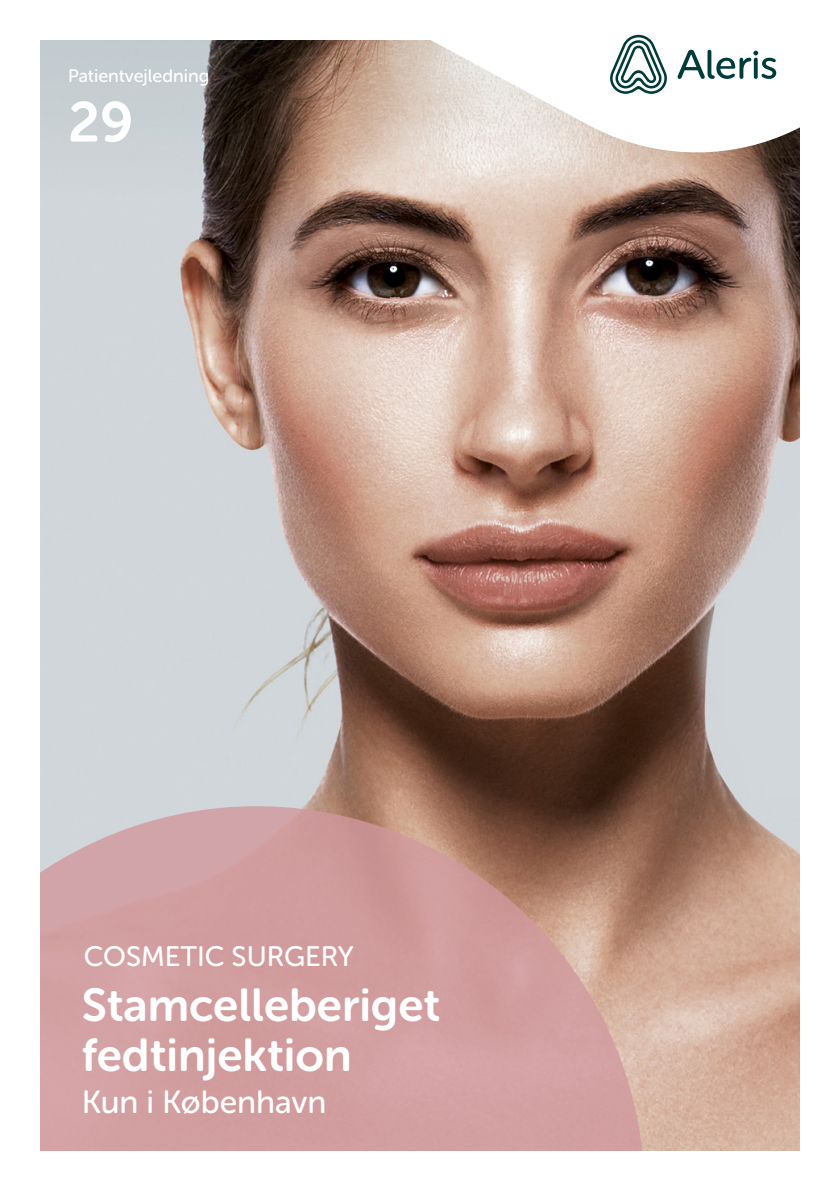
<style>
.page{position:relative;width:840px;height:1191px;background:#fff}
.page>*{position:absolute;margin:0;border:0;box-sizing:border-box;transform-origin:0 0}
.note_ml_rubrik{font:56px "Museo Sans Rounded 700";color:#fff}
.forside_overskrift{font:46px "Museo Sans Rounded 700";color:#fff}
.forside_overskrift-2{font:32px "Museo Sans Rounded 500";color:#fff}
.forside_overskrift-3{font:28px "Museo Sans Rounded 500";color:#fff}
.note_ml_rubrik-2{font:18px "Museo Sans Rounded 500";color:#fff}
</style>
<div class="page">
<img style="left:40px;top:249px;width:759px;height:902px">
<svg style="left:40px;top:789px;width:655px;height:362px;background:#c89a97"></svg>
<svg style="left:40px;top:40px;width:759px;height:209px;background:#9e8f88"></svg>
<svg style="left:343px;top:34px;width:457px;height:128px"></svg>
<svg style="left:677px;top:50px;width:98px;height:29px"></svg>
<svg style="left:607px;top:35px;width:61px;height:59px"></svg>
<p class="note_ml_rubrik-2" style="left:68px;top:65px;width:142px">Patientvejledning</p>
<p class="note_ml_rubrik" style="left:68px;top:91px;width:67px">29</p>
<p class="forside_overskrift-3" style="left:84px;top:941px;width:271px">COSMETIC SURGERY</p>
<p class="forside_overskrift" style="left:82px;top:979px;width:360px">Stamcelleberiget</p>
<p class="forside_overskrift" style="left:82px;top:1029px;width:271px">fedtinjektion</p>
<p class="forside_overskrift-2" style="left:82px;top:1084px;width:246px">Kun i København</p>
</div>
